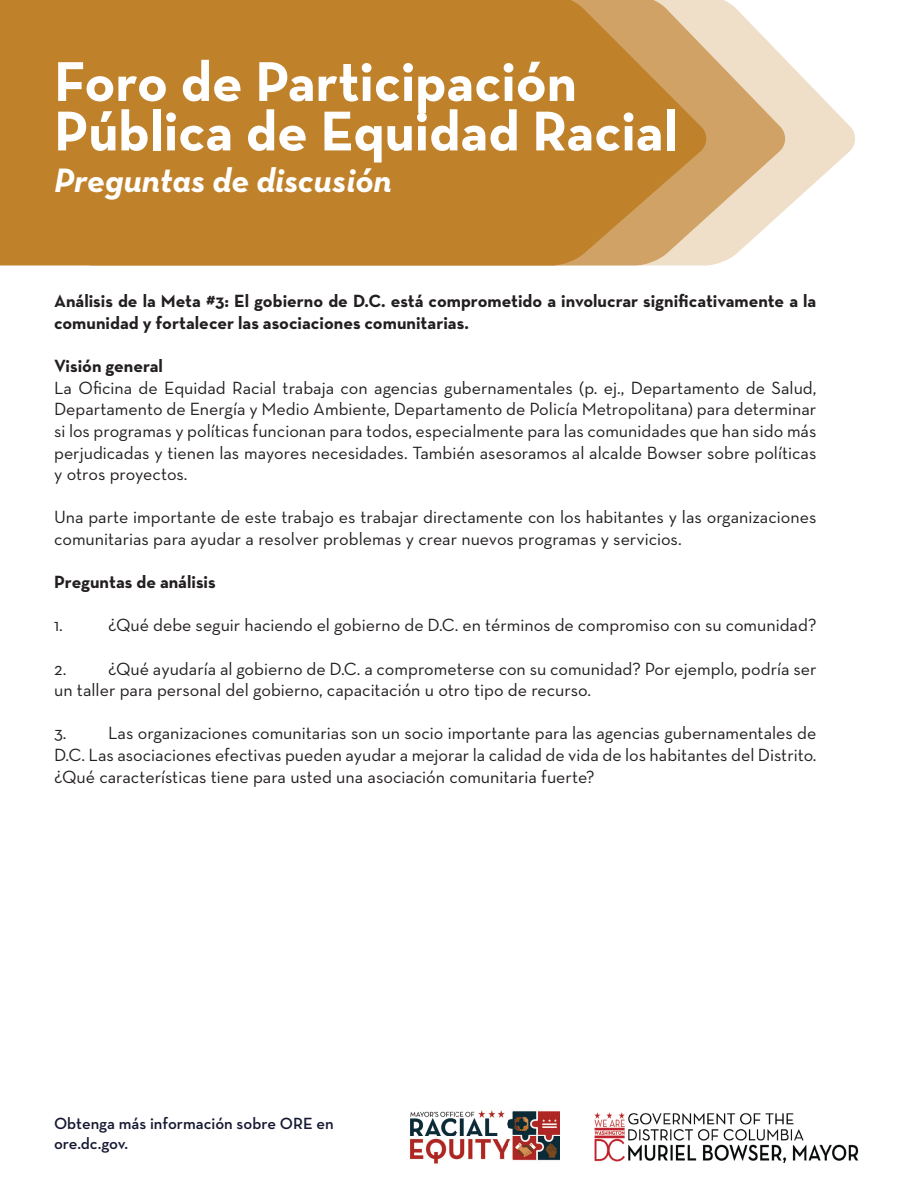
<style>
.page{position:relative;width:918px;height:1188px;background:#fff}
.page>*{position:absolute;margin:0;border:0;box-sizing:border-box;transform-origin:0 0}
.t1{font:700 57px/49.5px "Neutra Text";color:#fff}
.t2{font:italic 700 34.5px "Neutra Text";color:#fff}
.t3{font:18px/21.6px "Neutra Text";color:#231f20;text-align:justify}
.t4{font:700 18px/21.6px "Neutra Text";color:#231f20}
.t5{font:600 16.5px/19.8px "Neutra Text";color:#151832}
</style>
<div class="page">
<img style="left:409px;top:1110px;width:151px;height:54px">
<img style="left:594px;top:1112px;width:265px;height:51px">
<svg style="left:787px;top:61px;width:68px;height:147px;fill:#efdec8"></svg>
<svg style="left:708px;top:0;width:79px;height:266px;fill:#efdec8"></svg>
<svg style="left:0;top:0;width:708px;height:266px;background:#c18532"></svg>
<h1 class="t1" style="left:54px;top:56px;width:625px">Foro de Participación<br>Pública de Equidad Racial</h1>
<h2 class="t2" style="left:54px;top:159px;width:339px">Preguntas de discusión</h2>
<p class="t4" style="left:54px;top:290px;width:764px">Análisis de la Meta #3: El gobierno de D.C. está comprometido a involucrar significativamente a la comunidad y fortalecer las asociaciones comunitarias.</p>
<p class="t4" style="left:54px;top:355px;width:110px">Visión general</p>
<p class="t3" style="left:54px;top:377px;width:764px">La Oficina de Equidad Racial trabaja con agencias gubernamentales (p. ej., Departamento de Salud, Departamento de Energía y Medio Ambiente, Departamento de Policía Metropolitana) para determinar si los programas y políticas funcionan para todos, especialmente para las comunidades que han sido más perjudicadas y tienen las mayores necesidades. También asesoramos al alcalde Bowser sobre políticas y otros proyectos.</p>
<p class="t3" style="left:54px;top:506px;width:764px">Una parte importante de este trabajo es trabajar directamente con los habitantes y las organizaciones comunitarias para ayudar a resolver problemas y crear nuevos programas y servicios.</p>
<p class="t4" style="left:54px;top:571px;width:163px">Preguntas de análisis</p>
<p class="t3" style="left:54px;top:614px;width:10px">1.</p>
<p class="t3" style="left:108px;top:614px;width:710px">¿Qué debe seguir haciendo el gobierno de D.C. en términos de compromiso con su comunidad?</p>
<p class="t3" style="left:54px;top:657px;width:764px">2. ¿Qué ayudaría al gobierno de D.C. a comprometerse con su comunidad? Por ejemplo, podría ser un taller para personal del gobierno, capacitación u otro tipo de recurso.</p>
<p class="t3" style="left:54px;top:722px;width:764px">3. Las organizaciones comunitarias son un socio importante para las agencias gubernamentales de D.C. Las asociaciones efectivas pueden ayudar a mejorar la calidad de vida de los habitantes del Distrito. ¿Qué características tiene para usted una asociación comunitaria fuerte?</p>
<p class="t5" style="left:54px;top:1113px;width:281px">Obtenga más información sobre ORE en ore.dc.gov.</p>
</div>
